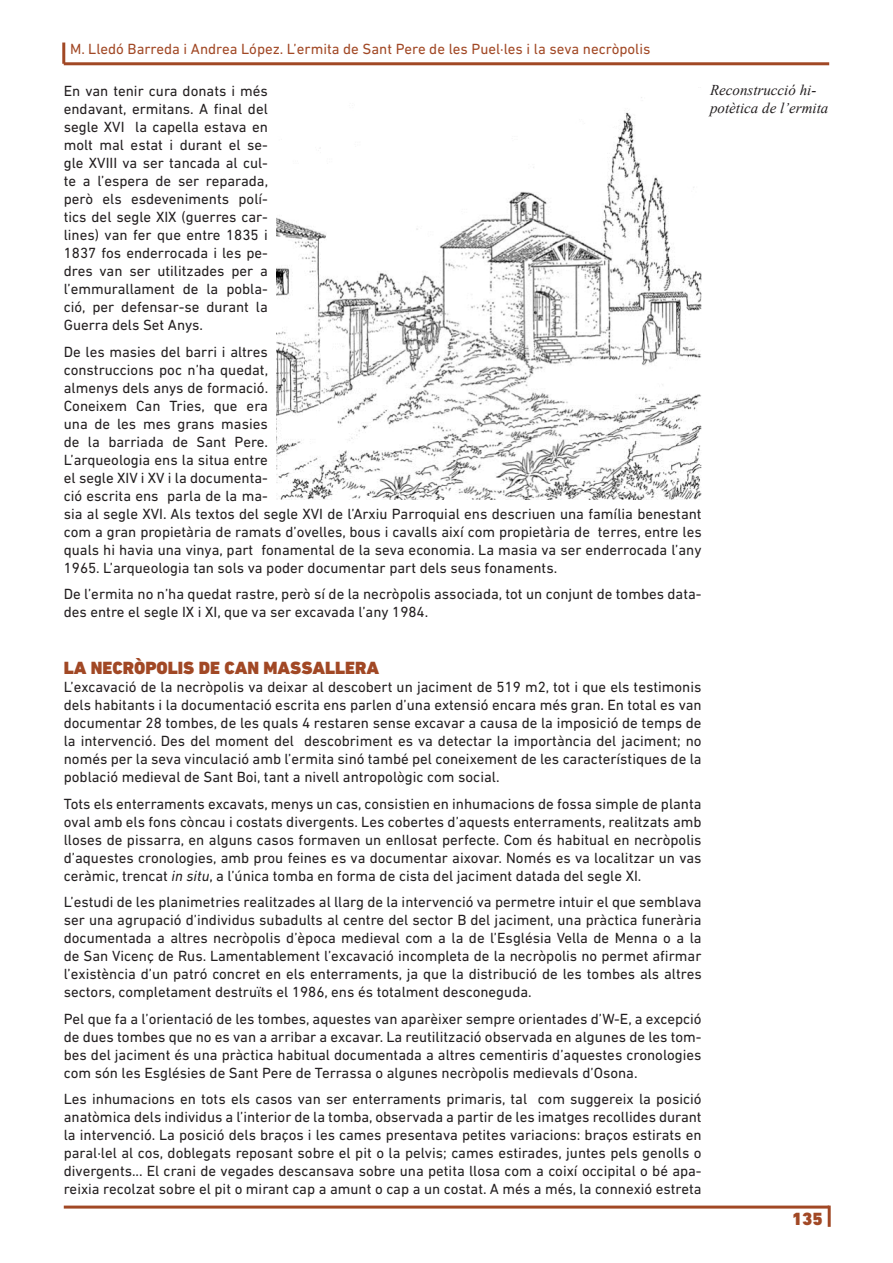
<style>
.page{position:relative;width:893px;height:1263px;background:#fff}
.page>*{position:absolute;margin:0;border:0;box-sizing:border-box;transform-origin:0 0}
.Titol{font:900 18px "DIN Next LT Pro";color:#a14825}
.t1{font:15px/18px "DIN Next LT Pro";color:#231f20;text-align:justify}
.t2{font:15px "DIN Next LT Pro";color:#a14825}
.Peu_de_foto_A{font:italic 15px/18px "Times New Roman";color:#231f20}
.s1{font-style:italic}
</style>
<div class="page">
<hr style="left:64px;top:62px;width:765px;height:3px;background:#a14825">
<hr style="left:62px;top:43px;width:3px;height:21px;background:#a14825">
<hr style="left:64px;top:1205px;width:765px;height:3px;background:#a14825">
<hr style="left:828px;top:1205px;width:3px;height:22px;background:#a14825">
<img style="left:276px;top:97px;width:426px;height:403px">
<p class="t2" style="left:70px;top:40px;width:582px">M. Lledó Barreda i Andrea López. L’ermita de Sant Pere de les Puel·les i la seva necròpolis</p>
<p class="Peu_de_foto_A" style="left:710px;top:81px;width:120px">Reconstrucció hi&shy;potètica de l’ermita</p>
<p class="t1" style="left:64px;top:82px;width:206px">En van tenir cura donats i més endavant, ermitans. A final del segle XVI la capella estava en molt mal estat i durant el se&shy;gle XVIII va ser tancada al cul&shy;te a l’espera de ser reparada, però els esdeveniments polí&shy;tics del segle XIX (guerres car&shy;lines) van fer que entre 1835 i 1837 fos enderrocada i les pe&shy;dres van ser utilitzades per a l’emmurallament de la pobla&shy;ció, per defensar-se durant la Guerra dels Set Anys.</p>
<p class="t1" style="left:64px;top:343px;width:639px;text-align:left">De les masies del barri i altres<br>construccions poc n’ha quedat,<br>almenys dels anys de formació.<br>Coneixem Can Tries, que era<br>una de les mes grans masies<br>de la barriada de Sant Pere.<br>L’arqueologia ens la situa entre<br>el segle XIV i XV i la documenta-<br>ció escrita ens parla de la ma-<br>sia al segle XVI. Als textos del segle XVI de l’Arxiu Parroquial ens descriuen una família benestant com a gran propietària de ramats d’ovelles, bous i cavalls així com propietària de terres, entre les quals hi havia una vinya, part fonamental de la seva economia. La masia va ser enderrocada l’any 1965. L’arqueologia tan sols va poder documentar part dels seus fonaments.</p>
<p class="t1" style="left:64px;top:585px;width:639px">De l’ermita no n’ha quedat rastre, però sí de la necròpolis associada, tot un conjunt de tombes data&shy;des entre el segle IX i XI, que va ser excavada l’any 1984.</p>
<p class="Titol" style="left:64px;top:657px;width:60px">LA NECRÒPOLIS</p>
<p class="Titol" style="left:199px;top:657px;width:91px">DE CAN MASSALL</p>
<p class="Titol" style="left:345px;top:657px;width:23px">ERA</p>
<p class="t1" style="left:64px;top:678px;width:639px">L’excavació de la necròpolis va deixar al descobert un jaciment de 519 m2, tot i que els testimonis dels habitants i la documentació escrita ens parlen d’una extensió encara més gran. En total es van documentar 28 tombes, de les quals 4 restaren sense excavar a causa de la imposició de temps de la intervenció. Des del moment del descobriment es va detectar la importància del jaciment; no només per la seva vinculació amb l’ermita sinó també pel coneixement de les característiques de la població medieval de Sant Boi, tant a nivell antropològic com social.</p>
<p class="t1" style="left:64px;top:794px;width:639px">Tots els enterraments excavats, menys un cas, consistien en inhumacions de fossa simple de planta oval amb els fons còncau i costats divergents. Les cobertes d’aquests enterraments, realitzats amb lloses de pissarra, en alguns casos formaven un enllosat perfecte. Com és habitual en necròpolis d’aquestes cronologies, amb prou feines es va documentar aixovar. Només es va localitzar un vas ceràmic, trencat <span class="s1">in situ</span>, a l’única tomba en forma de cista del jaciment datada del segle XI.</p>
<p class="t1" style="left:64px;top:893px;width:639px">L’estudi de les planimetries realitzades al llarg de la intervenció va permetre intuir el que semblava ser una agrupació d’individus subadults al centre del sector B del jaciment, una pràctica funerària documentada a altres necròpolis d’època medieval com a la de l’Església Vella de Menna o a la de San Vicenç de Rus. Lamentablement l’excavació incompleta de la necròpolis no permet afirmar l’existència d’un patró concret en els enterraments, ja que la distribució de les tombes als altres sectors, completament destruïts el 1986, ens és totalment desconeguda.</p>
<p class="t1" style="left:64px;top:1009px;width:639px">Pel que fa a l’orientació de les tombes, aquestes van aparèixer sempre orientades d’W-E, a excepció de dues tombes que no es van a arribar a excavar. La reutilització observada en algunes de les tom&shy;bes del jaciment és una pràctica habitual documentada a altres cementiris d’aquestes cronologies com són les Esglésies de Sant Pere de Terrassa o algunes necròpolis medievals d’Osona.</p>
<p class="t1" style="left:64px;top:1090px;width:639px">Les inhumacions en tots els casos van ser enterraments primaris, tal com suggereix la posició anatòmica dels individus a l’interior de la tomba, observada a partir de les imatges recollides durant la intervenció. La posició dels braços i les cames presentava petites variacions: braços estirats en paral·lel al cos, doblegats reposant sobre el pit o la pelvis; cames estirades, juntes pels genolls o divergents... El crani de vegades descansava sobre una petita llosa com a coixí occipital o bé apa&shy;reixia recolzat sobre el pit o mirant cap a amunt o cap a un costat. A més a més, la connexió estreta</p>
<p class="Titol" style="left:792px;top:1208px;width:11px">135</p>
</div>
